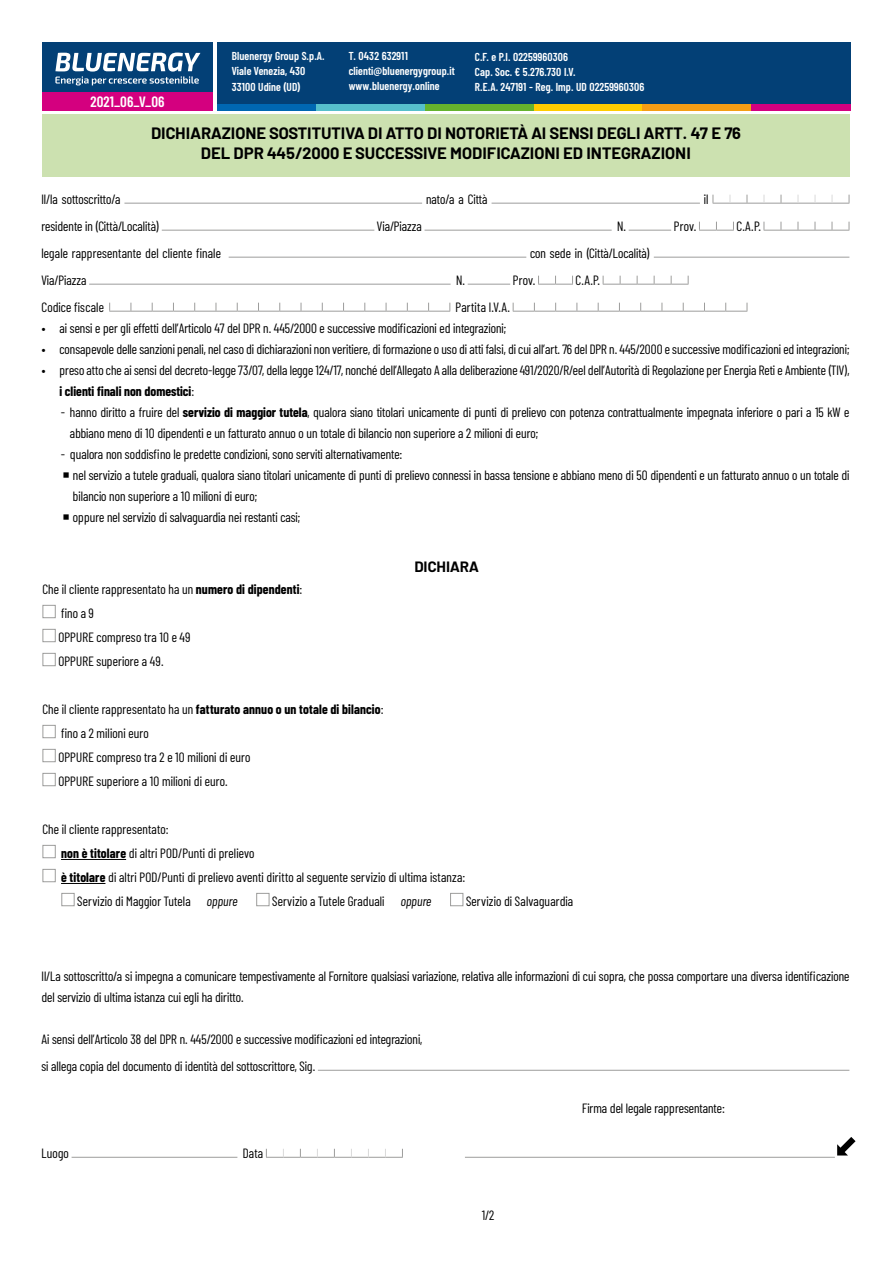
<style>
.page{position:relative;width:893px;height:1263px;background:#fff}
.page>*{position:absolute;margin:0;border:0;box-sizing:border-box;transform-origin:0 0}
.t1{font:700 16.5px/19.8px "Barlow";color:#000;text-align:center}
.t2{font:600 15px "Barlow Condensed";color:#fff}
.t3{font:700 15px "Barlow";color:#000}
.t4{font:13.5px/24px "Barlow Condensed";color:#000}
.t5{font:13.5px "Barlow Condensed";letter-spacing:.02em;color:#000}
.t6{font:600 11.55px/15px "Barlow Condensed";letter-spacing:.01em;color:#fff}
.s1{font-weight:700}
.s2{font-style:italic}
</style>
<div class="page">
<div style="left:217px;top:43px;width:633px;height:66px;background:#003e75"></div>
<div style="left:43px;top:43px;width:170px;height:66px;background:#003e75"></div>
<div style="left:751px;top:104px;width:99px;height:7px;background:#d4007f"></div>
<div style="left:534px;top:104px;width:108px;height:7px;background:#fc0"></div>
<div style="left:217px;top:104px;width:99px;height:7px;background:#0067b2"></div>
<div style="left:316px;top:104px;width:109px;height:7px;background:#56bfcc"></div>
<div style="left:425px;top:104px;width:109px;height:7px;background:#65b32e"></div>
<div style="left:642px;top:104px;width:109px;height:7px;background:#f59d15"></div>
<svg style="left:55px;top:53px;width:145px;height:32px"></svg>
<div style="left:43px;top:92px;width:170px;height:19px;background:#d4007f"></div>
<hr style="left:61px;top:859px;width:65px;height:1px;background:#000">
<hr style="left:61px;top:883px;width:44px;height:1px;background:#000">
<div style="left:43px;top:605px;width:13px;height:13px;background:#fff;border:1px solid #9d9d9c"></div>
<div style="left:43px;top:629px;width:13px;height:13px;background:#fff;border:1px solid #9d9d9c"></div>
<div style="left:43px;top:653px;width:13px;height:13px;background:#fff;border:1px solid #9d9d9c"></div>
<div style="left:43px;top:725px;width:13px;height:13px;background:#fff;border:1px solid #9d9d9c"></div>
<div style="left:43px;top:749px;width:13px;height:13px;background:#fff;border:1px solid #9d9d9c"></div>
<div style="left:43px;top:773px;width:13px;height:13px;background:#fff;border:1px solid #9d9d9c"></div>
<div style="left:43px;top:845px;width:13px;height:13px;background:#fff;border:1px solid #9d9d9c"></div>
<div style="left:43px;top:869px;width:13px;height:13px;background:#fff;border:1px solid #9d9d9c"></div>
<div style="left:61px;top:893px;width:14px;height:13px;background:#fff;border:1px solid #9d9d9c"></div>
<div style="left:256px;top:893px;width:13px;height:13px;background:#fff;border:1px solid #9d9d9c"></div>
<div style="left:450px;top:893px;width:13px;height:13px;background:#fff;border:1px solid #9d9d9c"></div>
<div style="left:42px;top:115px;width:808px;height:62px;background:#cce1b0"></div>
<hr style="left:124px;top:203px;width:298px;height:1px;background:#9d9d9c">
<hr style="left:492px;top:203px;width:208px;height:1px;background:#9d9d9c">
<svg style="left:713px;top:195px;width:137px;height:9px"></svg>
<hr style="left:162px;top:230px;width:212px;height:1px;background:#9d9d9c">
<hr style="left:425px;top:230px;width:187px;height:1px;background:#9d9d9c">
<hr style="left:629px;top:230px;width:42px;height:1px;background:#9d9d9c">
<svg style="left:699px;top:222px;width:35px;height:9px"></svg>
<svg style="left:764px;top:222px;width:86px;height:9px"></svg>
<hr style="left:229px;top:257px;width:297px;height:1px;background:#9d9d9c">
<hr style="left:654px;top:257px;width:195px;height:1px;background:#9d9d9c">
<hr style="left:89px;top:284px;width:362px;height:1px;background:#9d9d9c">
<hr style="left:468px;top:284px;width:42px;height:1px;background:#9d9d9c">
<svg style="left:538px;top:276px;width:35px;height:9px"></svg>
<svg style="left:603px;top:276px;width:86px;height:9px"></svg>
<svg style="left:109px;top:303px;width:341px;height:9px"></svg>
<svg style="left:513px;top:303px;width:235px;height:9px"></svg>
<hr style="left:318px;top:1070px;width:531px;height:1px;background:#9d9d9c">
<svg style="left:837px;top:1137px;width:18px;height:18px"></svg>
<hr style="left:72px;top:1157px;width:165px;height:1px;background:#9d9d9c">
<svg style="left:266px;top:1149px;width:137px;height:9px"></svg>
<hr style="left:465px;top:1157px;width:370px;height:1px;background:#9d9d9c">
<p class="t2" style="left:91px;top:91px;width:75px">2021_06_V_06</p>
<p class="t6" style="left:349px;top:48px;width:108px">T. 0432 632911 clienti@bluenergygroup.it www.bluenergy.online</p>
<p class="t6" style="left:232px;top:48px;width:94px">Bluenergy Group S.p.A.<br>Viale Venezia, 430<br>33100 Udine (UD)</p>
<p class="t6" style="left:475px;top:48px;width:171px">C.F. e P.I. 02259960306<br>Cap. Soc. € 5.276.730 I.V.<br>R.E.A. 247191 - Reg. Imp. UD 02259960306</p>
<p class="t1" style="left:151px;top:122px;width:591px">DICHIARAZIONE SOSTITUTIVA DI ATTO DI NOTORIETÀ AI SENSI DEGLI ARTT. 47 E 76<br>DEL DPR 445/2000 E SUCCESSIVE MODIFICAZIONI ED INTEGRAZIONI</p>
<p class="t4" style="left:41px;top:186px;width:80px">Il/la sottoscritto/a</p>
<p class="t4" style="left:426px;top:186px;width:63px">nato/a a Città</p>
<p class="t4" style="left:704px;top:186px;width:6px">il</p>
<p class="t4" style="left:41px;top:213px;width:119px">residente in (Città/Località)</p>
<p class="t4" style="left:377px;top:213px;width:46px">Via/Piazza</p>
<p class="t4" style="left:617px;top:213px;width:10px">N.</p>
<p class="t4" style="left:674px;top:213px;width:24px">Prov.</p>
<p class="t4" style="left:736px;top:213px;width:26px">C.A.P.</p>
<p class="t4" style="left:41px;top:240px;width:181px">legale rappresentante del cliente finale</p>
<p class="t4" style="left:530px;top:240px;width:121px">con sede in (Città/Località)</p>
<p class="t4" style="left:41px;top:267px;width:46px">Via/Piazza</p>
<p class="t4" style="left:456px;top:267px;width:10px">N.</p>
<p class="t4" style="left:513px;top:267px;width:24px">Prov.</p>
<p class="t4" style="left:576px;top:267px;width:26px">C.A.P.</p>
<p class="t4" style="left:41px;top:294px;width:64px">Codice fiscale</p>
<p class="t5" style="left:456px;top:297px;width:56px">Partita I.V.A.</p>
<p class="t4" style="left:41px;top:315px;width:466px">• ai sensi e per gli effetti dell’Articolo 47 del DPR n. 445/2000 e successive modificazioni ed integrazioni;</p>
<p class="t4" style="left:41px;top:336px;width:809px">• consapevole delle sanzioni penali, nel caso di dichiarazioni non veritiere, di formazione o uso di atti falsi, di cui all’art. 76 del DPR n. 445/2000 e successive modificazioni ed integrazioni;</p>
<p class="t4" style="left:59px;top:358px;width:791px;line-height:21px;text-indent:-18px">• preso atto che ai sensi del decreto-legge 73/07, della legge 124/17, nonché dell’Allegato A alla deliberazione 491/2020/R/eel dell’Autorità di Regolazione per Energia Reti e Ambiente (TIV), <span class="s1">i clienti finali non domestici</span>:</p>
<p class="t4" style="left:70px;top:400px;width:781px;line-height:21px;text-indent:-9px">- hanno diritto a fruire del <span class="s1">servizio di maggior tutela</span>, qualora siano titolari unicamente di punti di prelievo con potenza contrattualmente impegnata inferiore o pari a 15 kW e abbiano meno di 10 dipendenti e un fatturato annuo o un totale di bilancio non superiore a 2 milioni di euro;</p>
<p class="t4" style="left:73px;top:442px;width:778px;line-height:21px;text-indent:-12px">- qualora non soddisfino le predette condizioni, sono serviti alternativamente:<br>nel servizio a tutele graduali, qualora siano titolari unicamente di punti di prelievo connessi in bassa tensione e abbiano meno di 50 dipendenti e un fatturato annuo o un totale di bilancio non superiore a 10 milioni di euro;<br>oppure nel servizio di salvaguardia nei restanti casi;</p>
<p class="t3" style="left:414px;top:556px;width:66px">DICHIARA</p>
<p class="t4" style="left:58px;top:576px;width:246px;text-indent:-16px">Che il cliente rappresentato ha un <span class="s1">numero di dipendenti</span>: fino a 9<br>OPPURE compreso tra 10 e 49<br>OPPURE superiore a 49.</p>
<p class="t4" style="left:58px;top:696px;width:327px;text-indent:-16px">Che il cliente rappresentato ha un <span class="s1">fatturato annuo o un totale di bilancio</span>: fino a 2 milioni euro<br>OPPURE compreso tra 2 e 10 milioni di euro<br>OPPURE superiore a 10 milioni di euro.</p>
<p class="t4" style="left:43px;top:816px;width:128px">Che il cliente rappresentato:</p>
<p class="t4" style="left:61px;top:840px;width:195px"><span class="s1">non è titolare</span> di altri POD/Punti di prelievo</p>
<p class="t4" style="left:61px;top:864px;width:406px"><span class="s1">è titolare</span> di altri POD/Punti di prelievo aventi diritto al seguente servizio di ultima istanza:</p>
<p class="t4" style="left:77px;top:888px;width:162px">Servizio di Maggior Tutela <span class="s2">oppure</span></p>
<p class="t4" style="left:272px;top:888px;width:161px">Servizio a Tutele Graduali <span class="s2">oppure</span></p>
<p class="t4" style="left:466px;top:888px;width:109px">Servizio di Salvaguardia</p>
<p class="t4" style="left:41px;top:964px;width:809px;line-height:21px">Il/La sottoscritto/a si impegna a comunicare tempestivamente al Fornitore qualsiasi variazione, relativa alle informazioni di cui sopra, che possa comportare una diversa identificazione del servizio di ultima istanza cui egli ha diritto.</p>
<p class="t4" style="left:41px;top:1024px;width:382px;line-height:27px">Ai sensi dell’Articolo 38 del DPR n. 445/2000 e successive modificazioni ed integrazioni, si allega copia del documento di identità del sottoscrittore, Sig.</p>
<p class="t4" style="left:41px;top:1140px;width:29px">Luogo</p>
<p class="t4" style="left:243px;top:1140px;width:22px">Data</p>
<p class="t4" style="left:482px;top:1202px;width:14px">1/2</p>
<p class="t4" style="left:582px;top:1095px;width:144px">Firma del legale rappresentante:</p>
</div>
